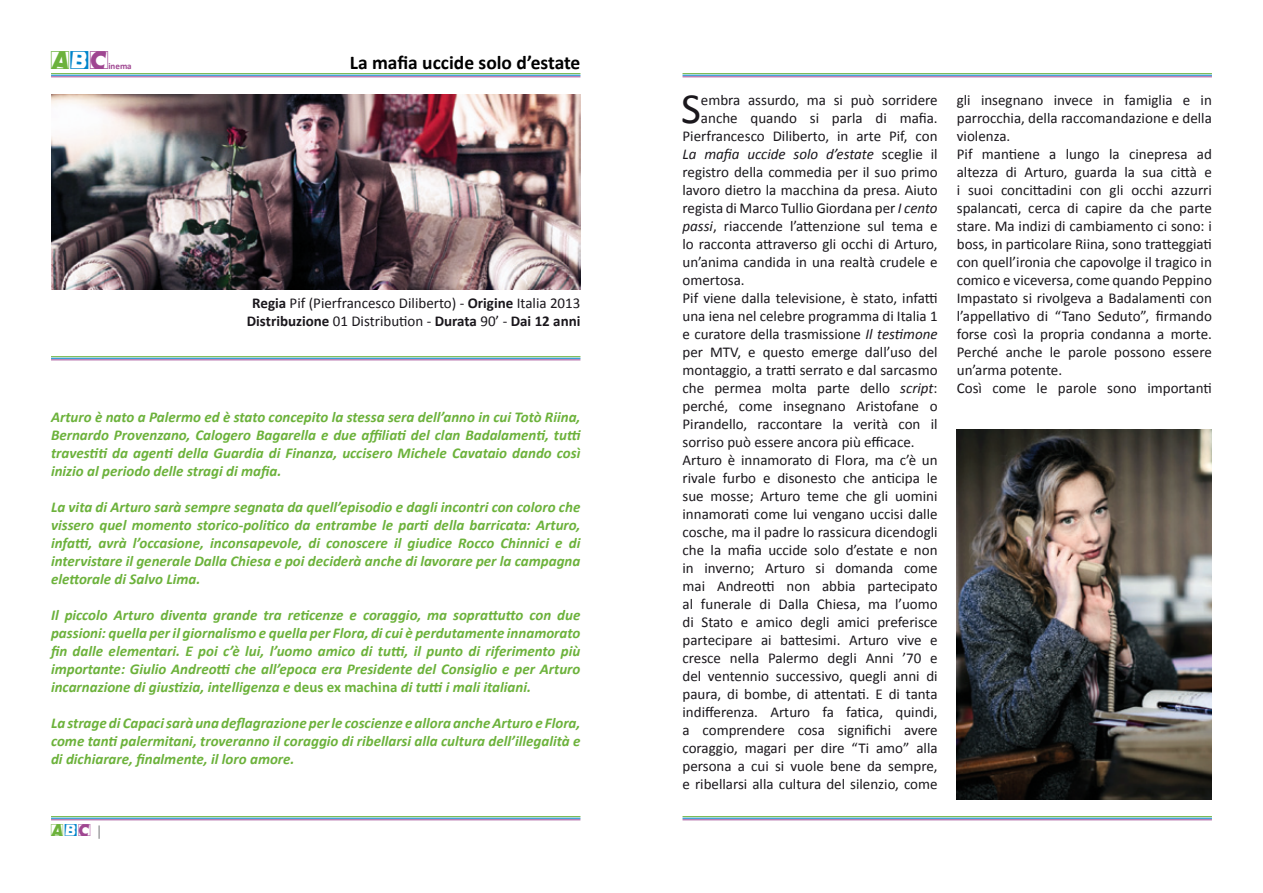
<style>
.page{position:relative;width:1263px;height:893px;background:#fff}
.page>*{position:absolute;margin:0;border:0;box-sizing:border-box;transform-origin:0 0}
.t1{font:43.35px "Calibri";color:#1a171c}
.t2{font:22.5px "Comet Positive";color:#6cb23b}
.t3{font:700 19.5px "Calibri";color:#000}
.t4{font:15px/18px "Calibri";color:#1a171c;text-align:center}
.t5{font:italic 700 15px/18px "Calibri";color:#6cb23b;text-align:justify}
.t6{font:italic 15px "Calibri";color:#1a171c}
.t7{font:15px "Comet Positive";color:#6cb23b}
.t8{font:700 9px "Calibri";color:#9f4691}
.s1{font-family:"Comet Negative";color:#0084ca}
.s2{color:#9f4691}
.s3{font-weight:700}
.s4{font-style:normal}
.s5{font-family:"Calibri";color:#87888a}
.s6{font-style:italic}
</style>
<div class="page">
<hr style="left:51px;top:73px;width:529px;height:1px;background:#6cb23b">
<hr style="left:51px;top:75px;width:529px;height:1px;background:#0084ca">
<hr style="left:51px;top:77px;width:529px;height:1px;background:#9f4691">
<hr style="left:51px;top:356px;width:529px;height:1px;background:#6cb23b">
<hr style="left:51px;top:358px;width:529px;height:1px;background:#0084ca">
<hr style="left:51px;top:360px;width:529px;height:1px;background:#9f4691">
<hr style="left:51px;top:816px;width:529px;height:1px;background:#6cb23b">
<hr style="left:51px;top:818px;width:529px;height:1px;background:#0084ca">
<hr style="left:51px;top:819px;width:529px;height:1px;background:#9f4691">
<hr style="left:682px;top:816px;width:530px;height:1px;background:#6cb23b">
<hr style="left:682px;top:818px;width:530px;height:1px;background:#0084ca">
<hr style="left:682px;top:819px;width:530px;height:1px;background:#9f4691">
<hr style="left:682px;top:73px;width:530px;height:1px;background:#6cb23b">
<hr style="left:682px;top:75px;width:530px;height:1px;background:#0084ca">
<hr style="left:682px;top:77px;width:530px;height:1px;background:#9f4691">
<img style="left:957px;top:429px;width:255px;height:371px">
<img style="left:51px;top:94px;width:529px;height:195px">
<h2 class="t2" style="left:51px;top:51px;width:61px">A<span class="s1">b</span><span class="s2">C</span></h2>
<p class="t8" style="left:108px;top:60px;width:25px">inema</p>
<h3 class="t3" style="left:350px;top:50px;width:232px">La mafia uccide solo d’estate</h3>
<p class="t4" style="left:247px;top:294px;width:335px"><span class="s3">Regia</span> Pif (Pierfrancesco Diliberto) - <span class="s3">Origine</span> Italia 2013<br><span class="s3">Distribuzione</span> 01 Distribution - <span class="s3">Durata</span> 90’ - <span class="s3">Dai 12 anni</span></p>
<p class="t5" style="left:51px;top:408px;width:531px">Arturo è nato a Palermo ed è stato concepito la stessa sera dell’anno in cui Totò Riina, Bernardo Provenzano, Calogero Bagarella e due affiliati del clan Badalamenti, tutti travestiti da agenti della Guardia di Finanza, uccisero Michele Cavataio dando così inizio al periodo delle stragi di mafia.</p>
<p class="t5" style="left:51px;top:498px;width:531px">La vita di Arturo sarà sempre segnata da quell’episodio e dagli incontri con coloro che vissero quel momento storico-politico da entrambe le parti della barricata: Arturo, infatti, avrà l’occasione, inconsapevole, di conoscere il giudice Rocco Chinnici e di intervistare il generale Dalla Chiesa e poi deciderà anche di lavorare per la campagna elettorale di Salvo Lima.</p>
<p class="t5" style="left:51px;top:606px;width:531px">Il piccolo Arturo diventa grande tra reticenze e coraggio, ma soprattutto con due passioni: quella per il giornalismo e quella per Flora, di cui è perdutamente innamorato fin dalle elementari. E poi c’è lui, l’uomo amico di tutti, il punto di riferimento più importante: Giulio Andreotti che all’epoca era Presidente del Consiglio e per Arturo incarnazione di giustizia, intelligenza e <span class="s4">deus ex machina</span> di tutti i mali italiani.</p>
<p class="t5" style="left:51px;top:714px;width:531px">La strage di Capaci sarà una deflagrazione per le coscienze e allora anche Arturo e Flora, come tanti palermitani, troveranno il coraggio di ribellarsi alla cultura dell’illegalità e di dichiarare, finalmente, il loro amore.</p>
<p class="t7" style="left:51px;top:824px;width:53px">A<span class="s1">b</span><span class="s2">C</span> <span class="s5">|</span></p>
<h1 class="t1" style="left:681px;top:81px;width:21px">S</h1>
<p class="t4" style="left:701px;top:91px;width:238px">embra assurdo, ma si può sorridere</p>
<p class="t4" style="left:701px;top:109px;width:238px">anche quando si parla di mafia.</p>
<p class="t4" style="left:682px;top:127px;width:257px">Pierfrancesco Diliberto, in arte Pif, con</p>
<p class="t6" style="left:682px;top:144px;width:257px">La mafia uccide solo d’estate <span class="s4">sceglie il</span></p>
<p class="t4" style="left:682px;top:163px;width:257px">registro della commedia per il suo primo</p>
<p class="t4" style="left:682px;top:181px;width:257px">lavoro dietro la macchina da presa. Aiuto</p>
<p class="t4" style="left:682px;top:199px;width:257px">regista di Marco Tullio Giordana per <span class="s6">I cento</span></p>
<p class="t4" style="left:682px;top:217px;width:257px"><span class="s6">passi</span>, riaccende l’attenzione sul tema e</p>
<p class="t4" style="left:682px;top:235px;width:257px">lo racconta attraverso gli occhi di Arturo,</p>
<p class="t4" style="left:682px;top:253px;width:257px">un’anima candida in una realtà crudele e</p>
<p class="t4" style="left:682px;top:271px;width:64px">omertosa.</p>
<p class="t4" style="left:682px;top:289px;width:257px">Pif viene dalla televisione, è stato, infatti</p>
<p class="t4" style="left:682px;top:307px;width:257px">una iena nel celebre programma di Italia 1</p>
<p class="t4" style="left:682px;top:325px;width:257px">e curatore della trasmissione <span class="s6">Il testimone</span></p>
<p class="t4" style="left:682px;top:343px;width:257px">per MTV, e questo emerge dall’uso del</p>
<p class="t4" style="left:682px;top:361px;width:257px">montaggio, a tratti serrato e dal sarcasmo</p>
<p class="t4" style="left:682px;top:379px;width:257px">che permea molta parte dello <span class="s6">script</span>:</p>
<p class="t4" style="left:682px;top:397px;width:257px">perché, come insegnano Aristofane o</p>
<p class="t4" style="left:682px;top:415px;width:257px">Pirandello, raccontare la verità con il</p>
<p class="t4" style="left:682px;top:433px;width:234px">sorriso può essere ancora più efficace.</p>
<p class="t4" style="left:682px;top:451px;width:257px">Arturo è innamorato di Flora, ma c’è un</p>
<p class="t4" style="left:682px;top:469px;width:257px">rivale furbo e disonesto che anticipa le</p>
<p class="t4" style="left:682px;top:487px;width:257px">sue mosse; Arturo teme che gli uomini</p>
<p class="t4" style="left:682px;top:505px;width:257px">innamorati come lui vengano uccisi dalle</p>
<p class="t4" style="left:682px;top:523px;width:257px">cosche, ma il padre lo rassicura dicendogli</p>
<p class="t4" style="left:682px;top:541px;width:257px">che la mafia uccide solo d’estate e non</p>
<p class="t4" style="left:682px;top:559px;width:257px">in inverno; Arturo si domanda come</p>
<p class="t4" style="left:682px;top:577px;width:257px">mai Andreotti non abbia partecipato</p>
<p class="t4" style="left:682px;top:595px;width:257px">al funerale di Dalla Chiesa, ma l’uomo</p>
<p class="t4" style="left:682px;top:613px;width:257px">di Stato e amico degli amici preferisce</p>
<p class="t4" style="left:682px;top:631px;width:257px">partecipare ai battesimi. Arturo vive e</p>
<p class="t4" style="left:682px;top:649px;width:257px">cresce nella Palermo degli Anni ’70 e</p>
<p class="t4" style="left:682px;top:667px;width:257px">del ventennio successivo, quegli anni di</p>
<p class="t4" style="left:682px;top:685px;width:257px">paura, di bombe, di attentati. E di tanta</p>
<p class="t4" style="left:682px;top:703px;width:257px">indifferenza. Arturo fa fatica, quindi,</p>
<p class="t4" style="left:682px;top:721px;width:257px">a comprendere cosa significhi avere</p>
<p class="t4" style="left:682px;top:739px;width:257px">coraggio, magari per dire “Ti amo” alla</p>
<p class="t4" style="left:682px;top:757px;width:257px">persona a cui si vuole bene da sempre,</p>
<p class="t4" style="left:682px;top:775px;width:257px">e ribellarsi alla cultura del silenzio, come</p>
<p class="t4" style="left:957px;top:91px;width:257px;text-align:left">gli insegnano invece in famiglia e in parrocchia, della raccomandazione e della violenza.<br>Pif mantiene a lungo la cinepresa ad altezza di Arturo, guarda la sua città e i suoi concittadini con gli occhi azzurri spalancati, cerca di capire da che parte stare. Ma indizi di cambiamento ci sono: i boss, in particolare Riina, sono tratteggiati con quell’ironia che capovolge il tragico in comico e viceversa, come quando Peppino Impastato si rivolgeva a Badalamenti con l’appellativo di “Tano Seduto”, firmando forse così la propria condanna a morte.<br>Perché anche le parole possono essere un’arma potente.<br>Così come le parole sono importanti</p>
</div>
